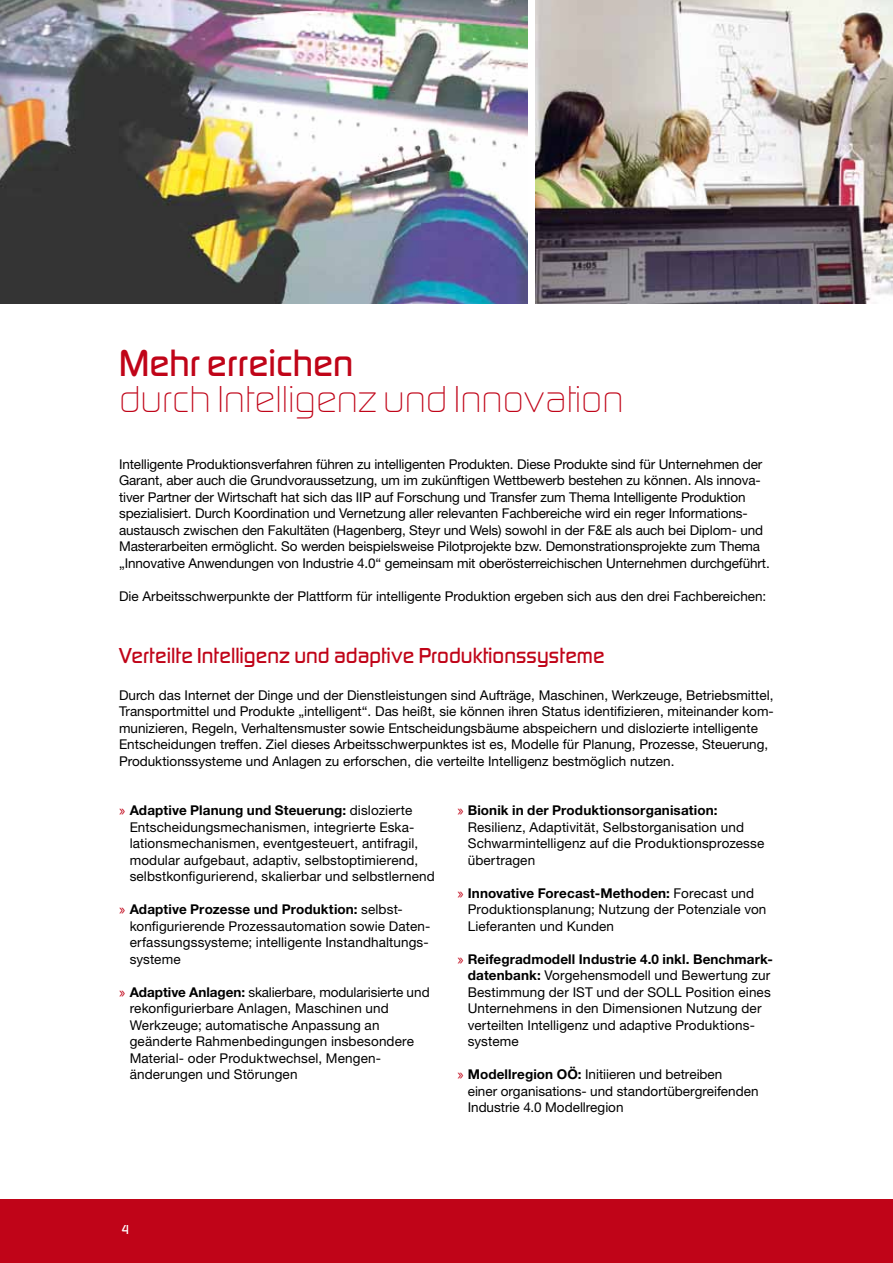
<style>
.page{position:relative;width:893px;height:1263px;background:#fff}
.page>*{position:absolute;margin:0;border:0;box-sizing:border-box;transform-origin:0 0}
.t1{font:300 39px "Digital Sans EF";letter-spacing:.015em;color:#c00418}
.t2{font:500 39px "Digital Sans EF";color:#c00418}
.t3{font:500 22.5px "Digital Sans EF";color:#c00418}
.t4{font:13.5px/16.5px "Helvetica Neue LT Std";color:#000}
.t5{font:500 13.5px "Digital Sans EF";color:#fff}
.s1{font-family:"Digital Sans EF";font-weight:500;color:#c00418}
.s2{font-weight:700}
</style>
<div class="page">
<div style="left:0;top:1199px;width:893px;height:64px;background:#c00418"></div>
<img style="left:0;top:0;width:527px;height:304px">
<img style="left:536px;top:0;width:357px;height:304px">
<h1 class="t2" style="left:119px;top:340px;width:236px">Mehr erreichen</h1>
<h1 class="t1" style="left:119px;top:377px;width:506px">durch Intelligenz und Innovation</h1>
<p class="t4" style="left:119px;top:455px;width:652px">Intelligente Produktionsverfahren führen zu intelligenten Produkten. Diese Produkte sind für Unternehmen der Garant, aber auch die Grundvoraussetzung, um im zukünftigen Wettbewerb bestehen zu können. Als innova&shy;tiver Partner der Wirtschaft hat sich das IIP auf Forschung und Transfer zum Thema Intelligente Produktion spezialisiert. Durch Koordination und Vernetzung aller relevanten Fachbereiche wird ein reger Informations&shy;austausch zwischen den Fakultäten (Hagenberg, Steyr und Wels) sowohl in der F&amp;E als auch bei Diplom- und Masterarbeiten ermöglicht. So werden beispielsweise Pilotprojekte bzw. Demonstrationsprojekte zum Thema „Innovative Anwendungen von Industrie 4.0“ gemeinsam mit oberösterreichischen Unternehmen durchgeführt.</p>
<p class="t4" style="left:119px;top:587px;width:649px">Die Arbeitsschwerpunkte der Plattform für intelligente Produktion ergeben sich aus den drei Fachbereichen:</p>
<h2 class="t3" style="left:119px;top:642px;width:487px">Verteilte Intelligenz und adaptive Produktionssysteme</h2>
<p class="t4" style="left:119px;top:686px;width:656px">Durch das Internet der Dinge und der Dienstleistungen sind Aufträge, Maschinen, Werkzeuge, Betriebsmittel, Transportmittel und Produkte „intelligent“. Das heißt, sie können ihren Status identifizieren, miteinander kom&shy;munizieren, Regeln, Verhaltensmuster sowie Entscheidungsbäume abspeichern und dislozierte intelligente Entscheidungen treffen. Ziel dieses Arbeitsschwerpunktes ist es, Modelle für Planung, Prozesse, Steuerung, Produktionssysteme und Anlagen zu erforschen, die verteilte Intelligenz bestmöglich nutzen.</p>
<p class="t4" style="left:130px;top:802px;width:307px;text-indent:-10px"><span class="s1">»</span> <span class="s2">Adaptive Planung und Steuerung:</span> dislozierte Entscheidungsmechanismen, integrierte Eska&shy;lationsmechanismen, eventgesteuert, antifragil, modular aufgebaut, adaptiv, selbstoptimierend, selbstkonfigurierend, skalierbar und selbstlernend</p>
<p class="t4" style="left:130px;top:901px;width:302px;text-indent:-10px"><span class="s1">»</span> <span class="s2">Adaptive Prozesse und Produktion:</span> selbst&shy;konfigurierende Prozessautomation sowie Daten&shy;erfassungssysteme; intelligente Instandhaltungs&shy;systeme</p>
<p class="t4" style="left:130px;top:983px;width:302px;text-indent:-10px"><span class="s1">»</span> <span class="s2">Adaptive Anlagen:</span> skalierbare, modularisierte und rekonfigurierbare Anlagen, Maschinen und Werkzeuge; automatische Anpassung an geänderte Rahmenbedingungen insbesondere Material- oder Produktwechsel, Mengen&shy;änderungen und Störungen</p>
<p class="t4" style="left:468px;top:802px;width:298px;text-indent:-10px"><span class="s1">»</span> <span class="s2">Bionik in der Produktionsorganisation:<br></span>Resilienz, Adaptivität, Selbstorganisation und Schwarmintelligenz auf die Produktionsprozesse übertragen</p>
<p class="t4" style="left:468px;top:884px;width:300px;text-indent:-10px"><span class="s1">»</span> <span class="s2">Innovative Forecast-Methoden:</span> Forecast und<br>Produktionsplanung; Nutzung der Potenziale von<br>Lieferanten und Kunden</p>
<p class="t4" style="left:468px;top:950px;width:307px;text-indent:-10px"><span class="s1">»</span> <span class="s2">Reifegradmodell Industrie 4.0 inkl. Benchmark&shy;datenbank:</span> Vorgehensmodell und Bewertung zur Bestimmung der IST und der SOLL Position eines Unternehmens in den Dimensionen Nutzung der verteilten Intelligenz und adaptive Produktions&shy;systeme</p>
<p class="t4" style="left:468px;top:1066px;width:292px;text-indent:-10px"><span class="s1">»</span> <span class="s2">Modellregion OÖ:</span> Initiieren und betreiben<br>einer organisations- und standortübergreifenden<br>Industrie 4.0 Modellregion</p>
<p class="t5" style="left:122px;top:1221px;width:9px">4</p>
</div>
